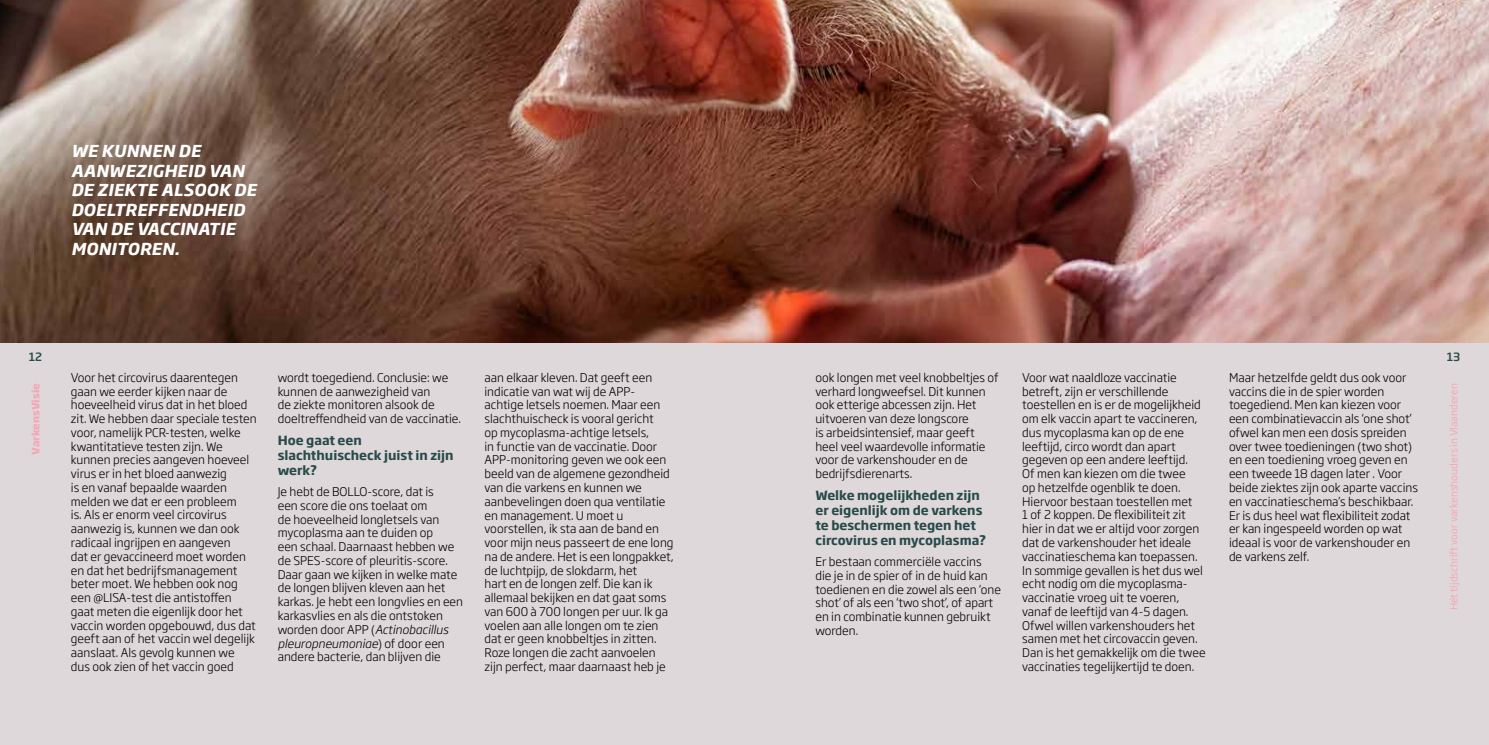
<style>
.page{position:relative;width:1489px;height:745px;background:#fff}
.page>*{position:absolute;margin:0;border:0;box-sizing:border-box;transform-origin:0 0}
.t1{font:italic 700 16.25px/19.5px "Soho Gothic Pro";letter-spacing:.015em;color:#fff}
.t2{font:700 12.5px/15px "Soho Gothic Pro";color:#284b49}
.t3{font:300 11.88px/13.8px "Soho Gothic Pro";color:#000}
.t4{font:500 11.25px "Soho Gothic Pro";color:#284b49}
.t5{font:10px "Soho Gothic Pro";color:#f4a8b7}
.t6{font:800 10px "Soho Gothic Pro";color:#f4a8b7}
.s1{font-style:italic}
</style>
<div class="page">
<div style="left:0;top:0;width:1488px;height:744px;background:#dfd8da"></div>
<img style="left:0;top:0;width:1488px;height:342px">
<h1 class="t1" style="left:71px;top:140px;width:187px">WE KUNNEN DE<br>AANWEZIGHEID VAN<br>DE ZIEKTE ALSOOK DE<br>DOELTREFFENDHEID<br>VAN DE VACCINATIE<br>MONITOREN.</h1>
<p class="t4" style="left:29px;top:348px;width:15px">12</p>
<p class="t4" style="left:1446px;top:348px;width:15px">13</p>
<p class="t6" style="left:28px;top:454px;width:73px;rotate:-90deg">VarkensVisie</p>
<p class="t5" style="left:1445px;top:610px;width:229px;rotate:-90deg">Hét tijdschrift voor varkenshouders in Vlaanderen</p>
<p class="t3" style="left:71px;top:369px;width:187px">Voor het circovirus daarentegen gaan we eerder kijken naar de hoeveelheid virus dat in het bloed zit. We hebben daar speciale testen voor, namelijk PCR-testen, welke kwantitatieve testen zijn. We kunnen precies aangeven hoeveel virus er in het bloed aanwezig<br>is en vanaf bepaalde waarden melden we dat er een probleem<br>is. Als er enorm veel circovirus aanwezig is, kunnen we dan ook radicaal ingrijpen en aangeven<br>dat er gevaccineerd moet worden en dat het bedrijfsmanagement beter moet. We hebben ook nog een @LISA-test die antistoffen gaat meten die eigenlijk door het vaccin worden opgebouwd, dus dat geeft aan of het vaccin wel degelijk aanslaat. Als gevolg kunnen we dus ook zien of het vaccin goed</p>
<p class="t3" style="left:484px;top:369px;width:190px">aan elkaar kleven. Dat geeft een indicatie van wat wij de APP&shy;achtige letsels noemen. Maar een slachthuischeck is vooral gericht<br>op mycoplasma-achtige letsels,<br>in functie van de vaccinatie. Door<br>APP-monitoring geven we ook een beeld van de algemene gezondheid van die varkens en kunnen we aanbevelingen doen qua ventilatie en management. U moet u voorstellen, ik sta aan de band en voor mijn neus passeert de ene long na de andere. Het is een longpakket, de luchtpijp, de slokdarm, het<br>hart en de longen zelf. Die kan ik allemaal bekijken en dat gaat soms van 600 à 700 longen per uur. Ik ga voelen aan alle longen om te zien dat er geen knobbeltjes in zitten.<br>Roze longen die zacht aanvoelen zijn perfect, maar daarnaast heb je</p>
<p class="t3" style="left:1228px;top:369px;width:190px">Maar hetzelfde geldt dus ook voor vaccins die in de spier worden toegediend. Men kan kiezen voor een combinatievaccin als ‘one shot’ ofwel kan men een dosis spreiden over twee toedieningen (two shot) en een toediening vroeg geven en een tweede 18 dagen later . Voor beide ziektes zijn ook aparte vaccins en vaccinatieschema’s beschikbaar.<br>Er is dus heel wat flexibiliteit zodat er kan ingespeeld worden op wat ideaal is voor de varkenshouder en de varkens zelf.</p>
<p class="t3" style="left:815px;top:369px;width:185px">ook longen met veel knobbeltjes of verhard longweefsel. Dit kunnen ook etterige abcessen zijn. Het uitvoeren van deze longscore<br>is arbeidsintensief, maar geeft heel veel waardevolle informatie voor de varkenshouder en de bedrijfsdierenarts.</p>
<p class="t2" style="left:815px;top:487px;width:172px">Welke mogelijkheden zijn er eigenlijk om de varkens te beschermen tegen het circovirus en mycoplasma?</p>
<p class="t3" style="left:815px;top:554px;width:187px">Er bestaan commerciële vaccins<br>die je in de spier of in de huid kan toedienen en die zowel als een ‘one shot’ of als een ‘two shot’, of apart en in combinatie kunnen gebruikt worden.</p>
<p class="t3" style="left:1022px;top:369px;width:185px">Voor wat naaldloze vaccinatie betreft, zijn er verschillende toestellen en is er de mogelijkheid om elk vaccin apart te vaccineren, dus mycoplasma kan op de ene leeftijd, circo wordt dan apart gegeven op een andere leeftijd.<br>Of men kan kiezen om die twee<br>op hetzelfde ogenblik te doen.<br>Hiervoor bestaan toestellen met<br>1 of 2 koppen. De flexibiliteit zit hier in dat we er altijd voor zorgen dat de varkenshouder het ideale vaccinatieschema kan toepassen.<br>In sommige gevallen is het dus wel echt nodig om die mycoplasma&shy;vaccinatie vroeg uit te voeren, vanaf de leeftijd van 4-5 dagen.<br>Ofwel willen varkenshouders het samen met het circovaccin geven.<br>Dan is het gemakkelijk om die twee vaccinaties tegelijkertijd te doen.</p>
<p class="t3" style="left:278px;top:369px;width:185px">wordt toegediend. Conclusie: we kunnen de aanwezigheid van<br>de ziekte monitoren alsook de doeltreffendheid van de vaccinatie.</p>
<p class="t2" style="left:278px;top:432px;width:177px">Hoe gaat een slachthuischeck juist in zijn werk?</p>
<p class="t3" style="left:278px;top:484px;width:187px">Je hebt de BOLLO-score, dat is<br>een score die ons toelaat om<br>de hoeveelheid longletsels van mycoplasma aan te duiden op<br>een schaal. Daarnaast hebben we de SPES-score of pleuritis-score.<br>Daar gaan we kijken in welke mate de longen blijven kleven aan het karkas. Je hebt een longvlies en een karkasvlies en als die ontstoken worden door APP (<span class="s1">Actinobacillus pleuropneumoniae</span>) of door een andere bacterie, dan blijven die</p>
</div>
